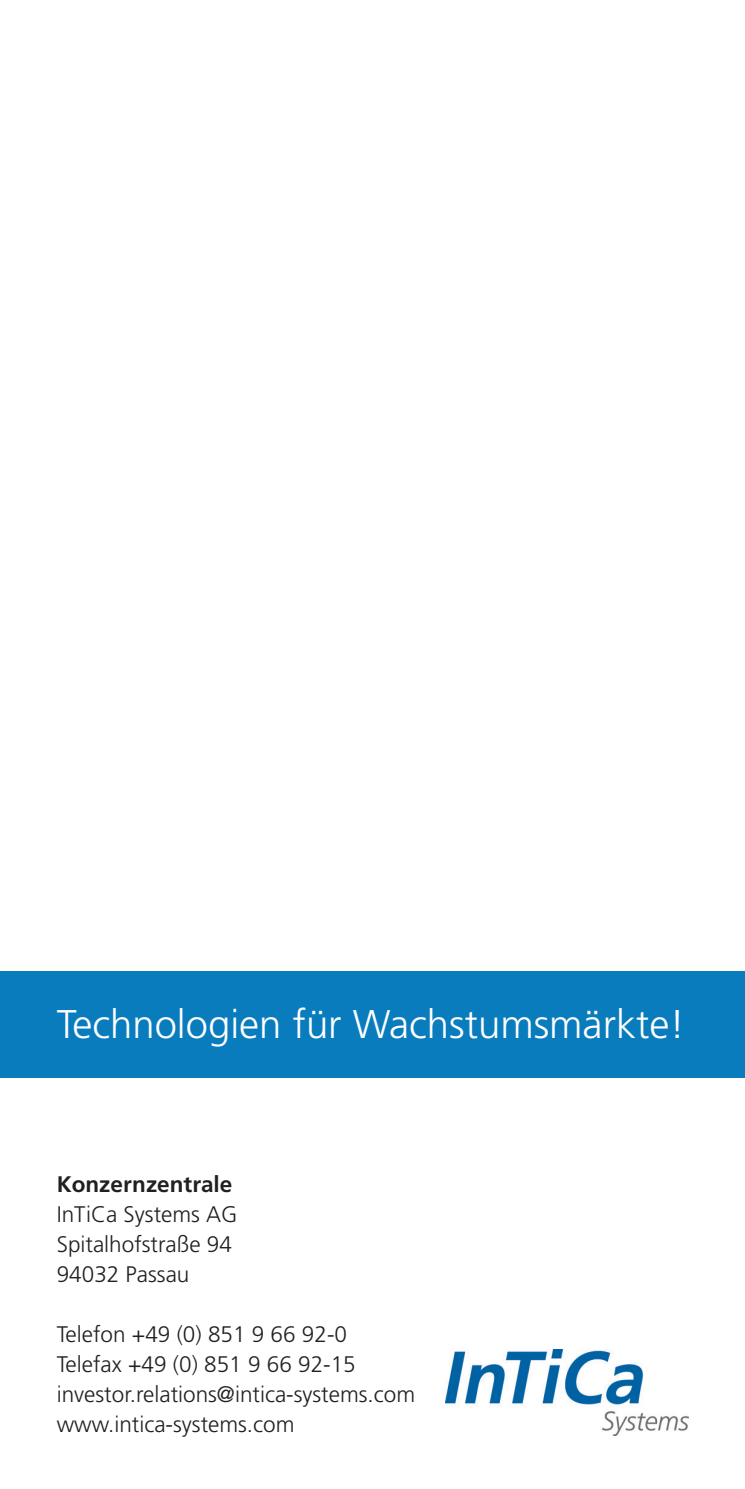
<style>
.page{position:relative;width:745px;height:1489px;background:#fff}
.page>*{position:absolute;margin:0;border:0;box-sizing:border-box;transform-origin:0 0}
.t1{font:300 40px "Frutiger";color:#fff}
.t2{font:300 22.5px/30px "Frutiger";color:#231f20}
.t3{font:700 22.5px "Frutiger";color:#231f20}
</style>
<div class="page">
<img style="left:445px;top:1349px;width:242px;height:86px">
<div style="left:0;top:971px;width:744px;height:106px;background:#097cbd"></div>
<h1 class="t1" style="left:57px;top:1001px;width:629px">Technologien für Wachstumsmärkte!</h1>
<p class="t3" style="left:57px;top:1170px;width:177px">Konzernzentrale</p>
<p class="t2" style="left:57px;top:1199px;width:182px">InTiCa Systems AG<br>Spitalhofstraße 94<br>94032 Passau</p>
<p class="t2" style="left:57px;top:1319px;width:359px">Telefon +49 (0) 851 9 66 92-0<br>Telefax +49 (0) 851 9 66 92-15 investor.relations@intica-systems.com www.intica-systems.com</p>
</div>
